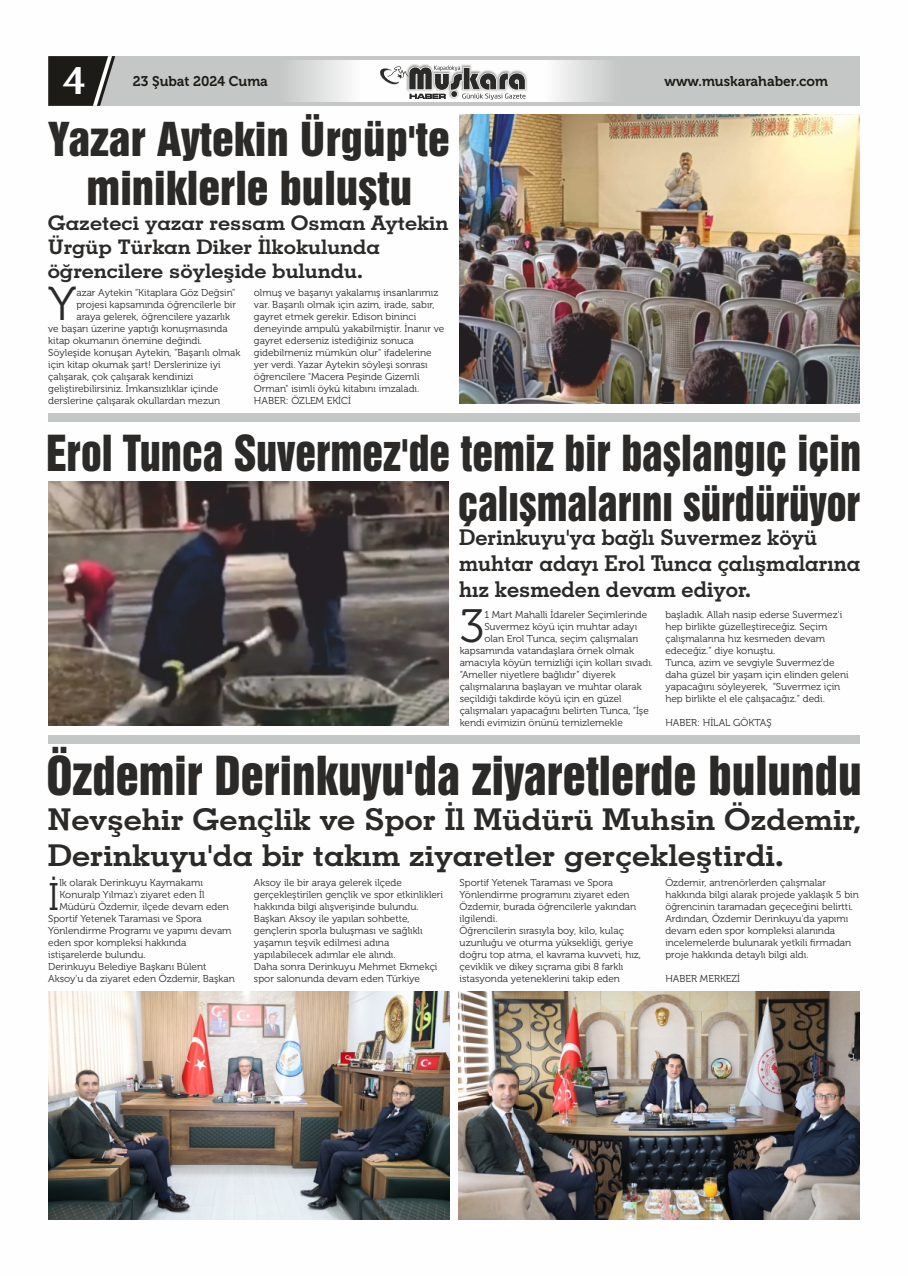
<style>
.page{position:relative;width:908px;height:1276px;background:#fff}
.page>*{position:absolute;margin:0;border:0;box-sizing:border-box;transform-origin:0 0}
.t1{font:49.1px "Swiss 921 BT";color:#2b2a29;scale:.96 1}
.t2{font:47.5px "Museo 300";color:#2b2a29}
.t3{font:46.7px "Museo 300";color:#2b2a29}
.t4{font:45.3px "Swiss 921 BT";color:#2b2a29;scale:.93 1}
.t5{font:43.6px "Swiss 921 BT";color:#2b2a29;scale:.93 1}
.t6{font:42.7px/49.3px "Swiss 921 BT";color:#2b2a29;text-align:center;scale:1.05 1}
.t7{font:700 40.3px "Optima";color:#fefefe}
.t8{font:38.3px "Museo 300";color:#2b2a29}
.t9{font:30.1px/36px "Geometric Slabserif 703 Bold BT";color:#2b2a29;scale:1.08 1}
.t10{font:21.8px/26.1px "Geometric Slabserif 703 Bold BT";color:#2b2a29}
.t11{font:20.1px/24.1px "Geometric Slabserif 703 Bold BT";color:#2b2a29;scale:1.08 1}
.t12{font:14px "Museo 700";color:#1c1b17}
.t13{font:10px/12px "Museo 300";color:#2b2a29}
</style>
<div class="page">
<div style="left:48px;top:56px;width:811px;height:50px;background:#c5c6c6"></div>
<img style="left:295px;top:60px;width:310px;height:42px">
<svg style="left:48px;top:56px;width:67px;height:50px;background:#3d3c39"></svg>
<img style="left:406px;top:64px;width:121px;height:36px">
<svg style="left:378px;top:66px;width:148px;height:36px;background:#aeadad"></svg>
<img style="left:458px;top:991px;width:401px;height:228px">
<img style="left:48px;top:991px;width:401px;height:228px">
<img style="left:459px;top:114px;width:400px;height:290px">
<div style="left:48px;top:414px;width:811px;height:8px;background:#c5c6c6"></div>
<div style="left:48px;top:735px;width:811px;height:9px;background:#c5c6c6"></div>
<img style="left:48px;top:481px;width:400px;height:244px">
<h3 class="t7" style="left:62px;top:63px;width:26px">4</h3>
<h3 class="t12" style="left:133px;top:75px;width:136px">23 Şubat 2024 Cuma</h3>
<h3 class="t12" style="left:664px;top:75px;width:165px">www.muskarahaber.com</h3>
<h3 class="t6" style="left:49px;top:120px;width:383px">Yazar Aytekin Ürgüp'te miniklerle buluştu</h3>
<h3 class="t11" style="left:48px;top:213px;width:372px">Gazeteci yazar ressam Osman Aytekin<br>Ürgüp Türkan Diker İlkokulunda öğrencilere söyleşide bulundu.</h3>
<p class="t13" style="left:76px;top:287px;width:160px">azar Aytekin "Kitaplara Göz Değsin"</p>
<h2 class="t2" style="left:48px;top:284px;width:30px">Y</h2>
<p class="t13" style="left:254px;top:287px;width:192px">olmuş ve başarıyı yakalamış insanlarımız var. Başarılı olmak için azim, irade, sabır, gayret etmek gerekir. Edison bininci deneyinde ampulü yakabilmiştir. İnanır ve gayret ederseniz istediğiniz sonuca gidebilmeniz mümkün olur" ifadelerine yer verdi. Yazar Aytekin söyleşi sonrası öğrencilere "Macera Peşinde Gizemli Orman" isimli öykü kitabını imzaladı.<br>HABER: ÖZLEM EKİCİ</p>
<p class="t13" style="left:76px;top:299px;width:161px">projesi kapsamında öğrencilerle bir</p>
<p class="t13" style="left:76px;top:311px;width:155px">araya gelerek, öğrencilere yazarlık</p>
<p class="t13" style="left:48px;top:323px;width:181px">ve başarı üzerine yaptığı konuşmasında</p>
<p class="t13" style="left:48px;top:335px;width:155px">kitap okumanın önemine değindi.</p>
<p class="t13" style="left:48px;top:347px;width:194px">Söyleşide konuşan Aytekin, "Başarılı olmak</p>
<p class="t13" style="left:48px;top:359px;width:174px">için kitap okumak şart! Derslerinize iyi</p>
<p class="t13" style="left:48px;top:371px;width:147px">çalışarak, çok çalışarak kendinizi</p>
<p class="t13" style="left:48px;top:383px;width:171px">geliştirebilirsiniz. İmkansızlıklar içinde</p>
<p class="t13" style="left:48px;top:395px;width:173px">derslerine çalışarak okullardan mezun</p>
<h3 class="t4" style="left:46px;top:437px;width:877px">Erol Tunca Suvermez'de temiz bir başlangıç için</h3>
<h3 class="t5" style="left:458px;top:488px;width:434px">çalışmalarını sürdürüyor</h3>
<h3 class="t10" style="left:459px;top:526px;width:402px">Derinkuyu'ya bağlı Suvermez köyü muhtar adayı Erol Tunca çalışmalarına hız kesmeden devam ediyor.</h3>
<h3 class="t3" style="left:459px;top:606px;width:26px">3</h3>
<p class="t13" style="left:484px;top:609px;width:164px">1 Mart Mahalli İdareler Seçimlerinde</p>
<p class="t13" style="left:484px;top:621px;width:154px">Suvermez köyü için muhtar adayı</p>
<p class="t13" style="left:484px;top:633px;width:155px">olan Erol Tunca, seçim çalışmaları</p>
<p class="t13" style="left:459px;top:645px;width:176px">kapsamında vatandaşlara örnek olmak</p>
<p class="t13" style="left:459px;top:657px;width:195px">amacıyla köyün temizliği için kolları sıvadı.</p>
<p class="t13" style="left:459px;top:669px;width:157px">“Ameller niyetlere bağlıdır” diyerek</p>
<p class="t13" style="left:459px;top:681px;width:183px">çalışmalarına başlayan ve muhtar olarak</p>
<p class="t13" style="left:459px;top:693px;width:163px">seçildiği takdirde köyü için en güzel</p>
<p class="t13" style="left:459px;top:705px;width:191px">çalışmaları yapacağını belirten Tunca, “İşe</p>
<p class="t13" style="left:459px;top:717px;width:164px">kendi evimizin önünü temizlemekle</p>
<p class="t13" style="left:665px;top:609px;width:185px">başladık. Allah nasip ederse Suvermez'i hep birlikte güzelleştireceğiz. Seçim çalışmalarına hız kesmeden devam edeceğiz.” diye konuştu.<br>Tunca, azim ve sevgiyle Suvermez'de daha güzel bir yaşam için elinden geleni yapacağını söyleyerek, “Suvermez için hep birlikte el ele çalışacağız.” dedi.</p>
<p class="t13" style="left:665px;top:717px;width:108px">HABER: HİLAL GÖKTAŞ</p>
<h1 class="t1" style="left:46px;top:758px;width:850px">Özdemir Derinkuyu'da ziyaretlerde bulundu</h1>
<h3 class="t9" style="left:48px;top:804px;width:755px">Nevşehir Gençlik ve Spor İl Müdürü Muhsin Özdemir,<br>Derinkuyu'da bir takım ziyaretler gerçekleştirdi.</h3>
<p class="t13" style="left:59px;top:877px;width:145px">lk olarak Derinkuyu Kaymakamı</p>
<h3 class="t8" style="left:48px;top:881px;width:13px">İ</h3>
<p class="t13" style="left:254px;top:877px;width:190px">Aksoy ile bir araya gelerek ilçede gerçekleştirilen gençlik ve spor etkinlikleri hakkında bilgi alışverişinde bulundu.<br>Başkan Aksoy ile yapılan sohbette, gençlerin sporla buluşması ve sağlıklı yaşamın teşvik edilmesi adına yapılabilecek adımlar ele alındı.<br>Daha sonra Derinkuyu Mehmet Ekmekçi spor salonunda devam eden Türkiye</p>
<p class="t13" style="left:459px;top:877px;width:183px">Sportif Yetenek Taraması ve Spora Yönlendirme programını ziyaret eden Özdemir, burada öğrencilerle yakından ilgilendi.<br>Öğrencilerin sırasıyla boy, kilo, kulaç uzunluğu ve oturma yüksekliği, geriye doğru top atma, el kavrama kuvveti, hız, çeviklik ve dikey sıçrama gibi 8 farklı istasyonda yeteneklerini takip eden</p>
<p class="t13" style="left:665px;top:877px;width:195px">Özdemir, antrenörlerden çalışmalar hakkında bilgi alarak projede yaklaşık 5 bin öğrencinin taramadan geçeceğini belirtti.<br>Ardından, Özdemir Derinkuyu'da yapımı devam eden spor kompleksi alanında incelemelerde bulunarak yetkili firmadan proje hakkında detaylı bilgi aldı.</p>
<p class="t13" style="left:59px;top:889px;width:146px">Konuralp Yılmaz'ı ziyaret eden İl</p>
<p class="t13" style="left:59px;top:901px;width:171px">Müdürü Özdemir, ilçede devam eden</p>
<p class="t13" style="left:48px;top:913px;width:155px">Sportif Yetenek Taraması ve Spora</p>
<p class="t13" style="left:48px;top:925px;width:185px">Yönlendirme Programı ve yapımı devam</p>
<p class="t13" style="left:48px;top:937px;width:139px">eden spor kompleksi hakkında</p>
<p class="t13" style="left:48px;top:949px;width:99px">istişarelerde bulundu.</p>
<p class="t13" style="left:48px;top:961px;width:160px">Derinkuyu Belediye Başkanı Bülent</p>
<p class="t13" style="left:48px;top:973px;width:188px">Aksoy'u da ziyaret eden Özdemir, Başkan</p>
<p class="t13" style="left:665px;top:973px;width:76px">HABER MERKEZİ</p>
</div>
